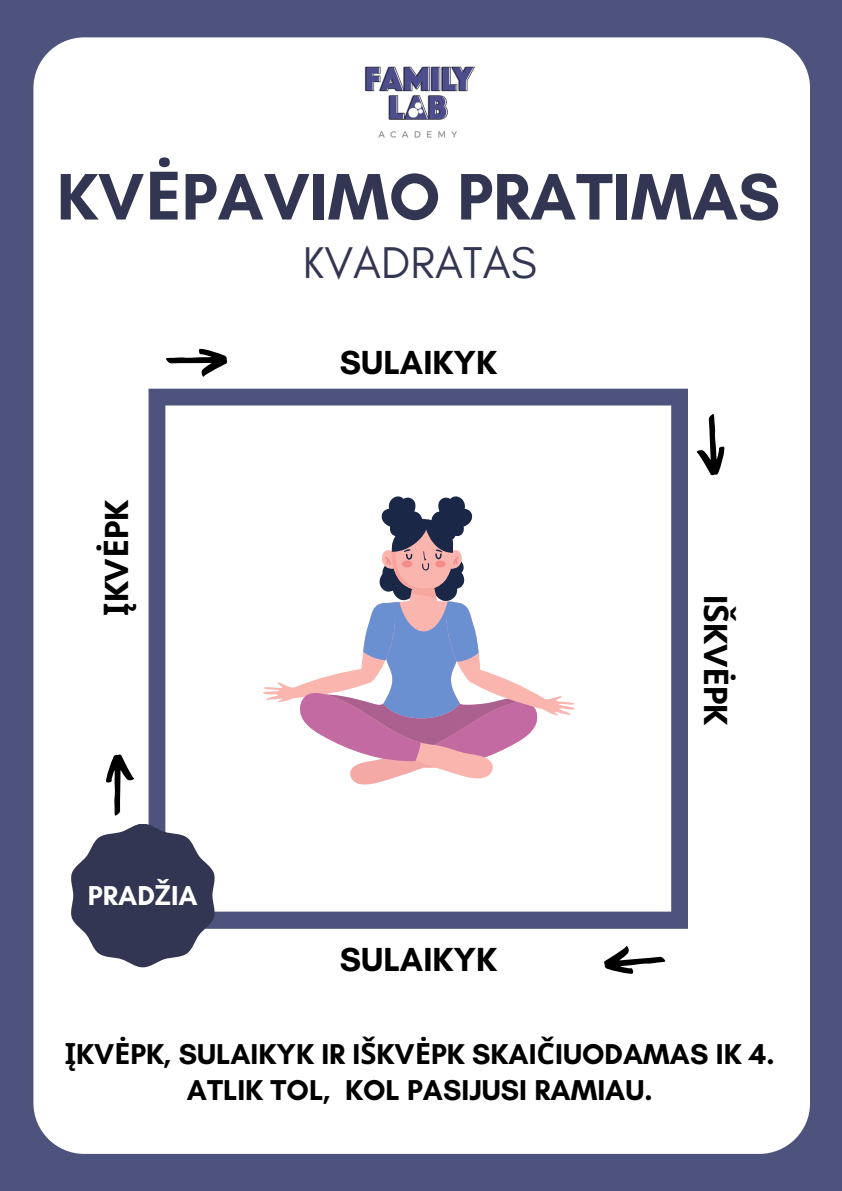
<style>
.page{position:relative;width:842px;height:1191px;background:#fff}
.page>*{position:absolute;margin:0;border:0;box-sizing:border-box;transform-origin:0 0}
.t1{font:700 66.9px "Glacial Indifference";color:#333652}
.t2{font:45.2px "Glacial Indifference";color:#333652}
.t3{font:700 33.9px "Glacial Indifference";color:#000}
.t4{font:700 29.2px/36px "Glacial Indifference";color:#000;text-align:center}
.t5{font:700 27.8px "Glacial Indifference";color:#fff}
.s1{font-family:"Noto Sans"}
</style>
<div class="page">
<div style="left:0;top:0;width:842px;height:1190px;background:#4e537d"></div>
<div style="left:33px;top:37px;width:777px;height:1116px;background:#fff;border-radius:51px"></div>
<svg style="left:149px;top:388px;width:539px;height:540px"></svg>
<svg style="left:263px;top:496px;width:312px;height:288px"></svg>
<svg style="left:71px;top:823px;width:145px;height:144px"></svg>
<svg style="left:106px;top:754px;width:28px;height:62px"></svg>
<svg style="left:166px;top:348px;width:62px;height:29px"></svg>
<svg style="left:696px;top:414px;width:29px;height:61px"></svg>
<svg style="left:604px;top:946px;width:62px;height:28px"></svg>
<img style="left:364px;top:66px;width:111px;height:72px">
<h3 class="t1" style="left:57px;top:156px;width:725px">KV<span class="s1">Ė</span>PAVIMO PRATIMAS</h3>
<p class="t2" style="left:303px;top:235px;width:235px">KVADRATAS</p>
<p class="t3" style="left:96px;top:615px;width:118px;rotate:-90deg"><span class="s1">Į</span>KV<span class="s1">Ė</span>PK</p>
<p class="t5" style="left:88px;top:878px;width:111px">PRAD<span class="s1">Ž</span>IA</p>
<h3 class="t3" style="left:340px;top:342px;width:159px">SULAIKYK</h3>
<h2 class="t3" style="left:340px;top:939px;width:159px">SULAIKYK</h2>
<p class="t3" style="left:736px;top:594px;width:132px;rotate:90deg">I<span class="s1">Š</span>KV<span class="s1">Ė</span>PK</p>
<p class="t4" style="left:65px;top:1035px;width:712px"><span class="s1">Į</span>KV<span class="s1">Ė</span>PK, SULAIKYK IR I<span class="s1">Š</span>KV<span class="s1">Ė</span>PK SKAI<span class="s1">Č</span>IUODAMAS IK 4.<br>ATLIK TOL, KOL PASIJUSI RAMIAU.</p>
</div>
